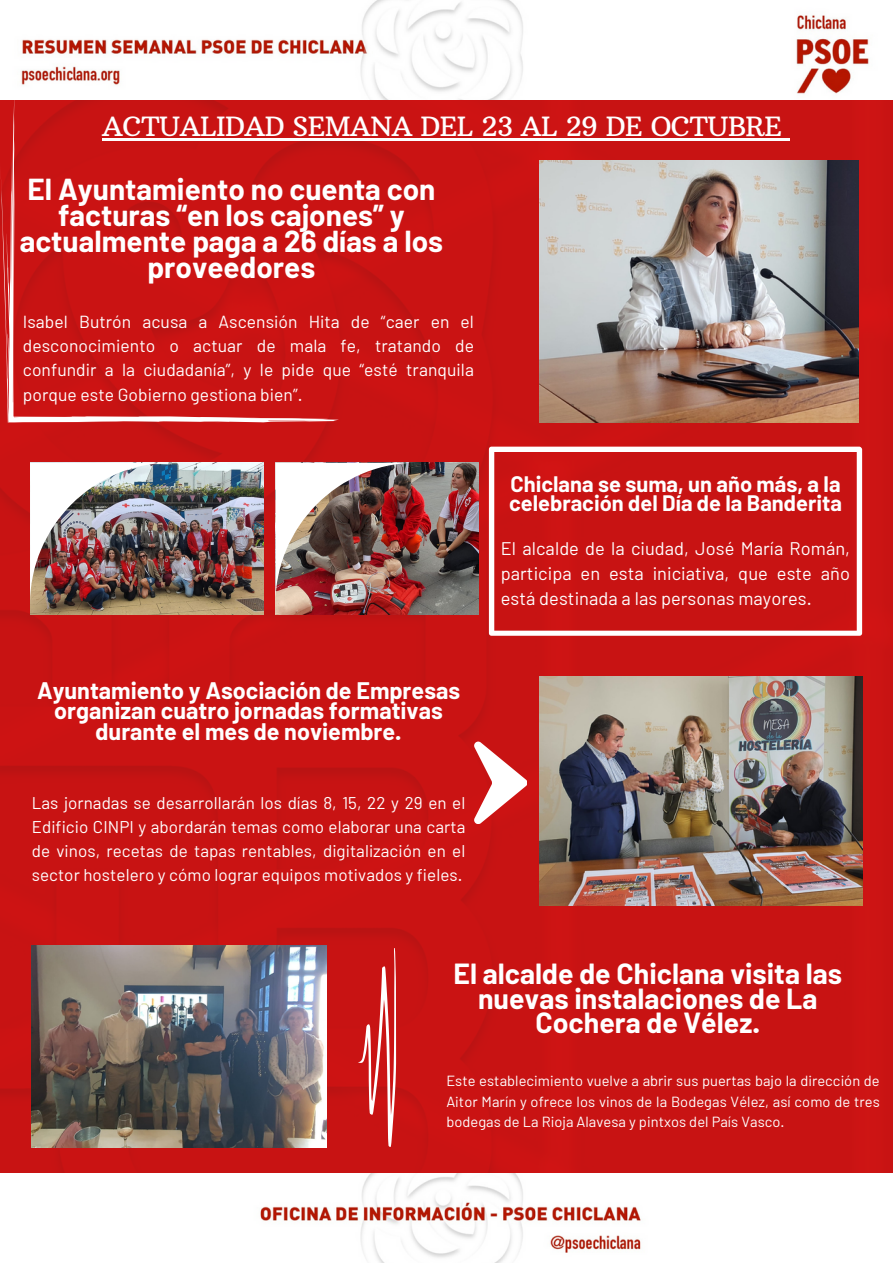
<style>
.page{position:relative;width:893px;height:1264px;background:#fff}
.page>*{position:absolute;margin:0;border:0;box-sizing:border-box;transform-origin:0 0}
.t1{font:700 29.7px/25.8px "Barlow";color:#fff;text-align:center}
.t2{font:700 28.35px/24.8px "Barlow";color:#fff;text-align:center}
.t3{font:27px "Arbutus Slab";letter-spacing:-.02em;color:#fff}
.t4{font:700 23.4px/20.4px "Barlow";color:#fff;text-align:center}
.t5{font:700 21.9px/19px "Barlow";color:#fff}
.t6{font:18.3px/24.8px "Barlow";letter-spacing:.005em;color:#fff;text-align:justify}
.t7{font:17.4px/24.5px "Barlow";letter-spacing:.005em;color:#fff;text-align:justify}
.t8{font:16.95px/23.7px "Barlow";letter-spacing:.005em;color:#fff;text-align:justify}
.t9{font:14.7px/20.5px "Barlow";letter-spacing:.005em;color:#fff;text-align:justify}
</style>
<div class="page">
<div style="left:0;top:99px;width:892px;height:1074px;background:#c81313"></div>
<img style="left:260px;top:1173px;width:381px;height:89px">
<img style="left:21px;top:0;width:848px;height:99px">
<img style="left:539px;top:161px;width:319px;height:261px">
<img style="left:275px;top:462px;width:204px;height:152px">
<img style="left:30px;top:462px;width:234px;height:152px">
<img style="left:539px;top:676px;width:323px;height:229px">
<img style="left:32px;top:946px;width:294px;height:201px">
<svg style="left:358px;top:948px;width:38px;height:198px;background:#d34343"></svg>
<svg style="left:0;top:89px;width:339px;height:333px;background:#cc2020"></svg>
<svg style="left:474px;top:741px;width:53px;height:82px"></svg>
<svg style="left:489px;top:446px;width:373px;height:189px;background:#cc2525"></svg>
<img style="left:275px;top:462px;width:142px;height:142px">
<hr style="left:102px;top:138px;width:679px;height:2px;background:#fff">
<svg style="left:781px;top:138px;width:9px;height:2px"></svg>
<img style="left:30px;top:462px;width:142px;height:142px">
<p class="t3" style="left:102px;top:109px;width:681px">ACTUALIDAD SEMANA DEL 23 AL 29 DE OCTUBRE</p>
<p class="t1" style="left:20px;top:175px;width:425px">El Ayuntamiento no cuenta con facturas “en los cajones” y actualmente paga a 26 días a los proveedores</p>
<p class="t7" style="left:23px;top:308px;width:452px">Isabel Butrón acusa a Ascensión Hita de “caer en el desconocimiento o actuar de mala fe, tratando de confundir a la ciudadanía”, y le pide que “esté tranquila porque este Gobierno gestiona bien”.</p>
<p class="t5" style="left:509px;top:474px;width:334px">Chiclana se suma, un año más, a la celebración del Día de la Banderita</p>
<p class="t6" style="left:501px;top:535px;width:351px">El alcalde de la ciudad, José María Román, participa en esta iniciativa, que este año está destinada a las personas mayores.</p>
<p class="t4" style="left:37px;top:679px;width:424px">Ayuntamiento y Asociación de Empresas organizan cuatro jornadas formativas durante el mes de noviembre.</p>
<p class="t8" style="left:32px;top:790px;width:435px">Las jornadas se desarrollarán los días 8, 15, 22 y 29 en el Edificio CINPI y abordarán temas como elaborar una carta de vinos, recetas de tapas rentables, digitalización en el sector hostelero y cómo lograr equipos motivados y fieles.</p>
<p class="t2" style="left:453px;top:960px;width:390px">El alcalde de Chiclana visita las nuevas instalaciones de La<br>Cochera de Vélez.</p>
<p class="t9" style="left:446px;top:1069px;width:435px">Este establecimiento vuelve a abrir sus puertas bajo la dirección de Aitor Marín y ofrece los vinos de la Bodegas Vélez, así como de tres bodegas de La Rioja Alavesa y pintxos del País Vasco.</p>
</div>
